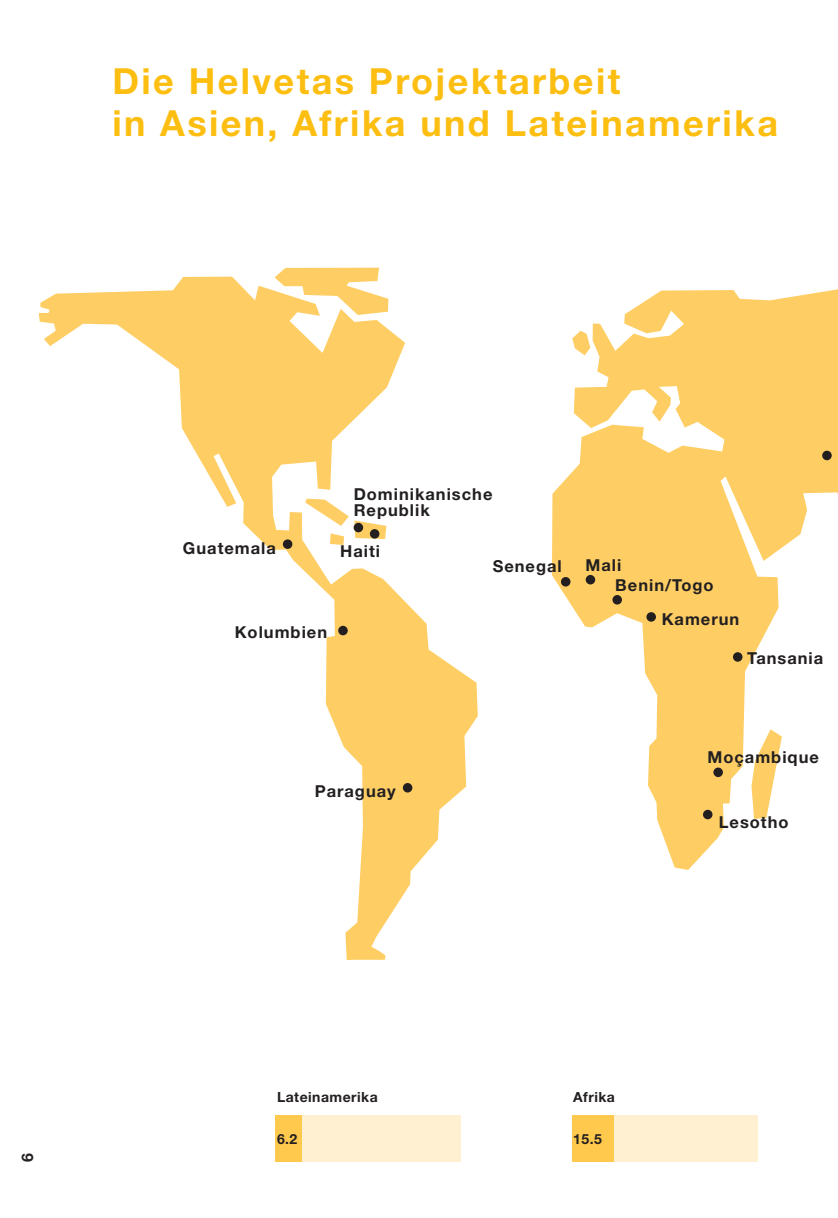
<style>
.page{position:relative;width:838px;height:1218px;background:#fff}
.page>*{position:absolute;margin:0;border:0;box-sizing:border-box;transform-origin:0 0}
.t1{font:700 36px/42px "Helvetica Neue";letter-spacing:.065em;color:#fdbe12}
.t2{font:700 16.4px/16.4px "Helvetica Neue";letter-spacing:.06em;color:#231f20}
.t3{font:700 16px "Helvetica Neue";color:#231f20}
.t4{font:700 14px "Helvetica Neue";letter-spacing:.035em;color:#231f20}
</style>
<div class="page">
<svg style="left:275px;top:268px;width:104px;height:9px"></svg>
<svg style="left:39px;top:277px;width:439px;height:683px"></svg>
<svg style="left:305px;top:499px;width:81px;height:46px"></svg>
<svg style="left:552px;top:289px;width:286px;height:581px;fill:#fece64"></svg>
<svg style="left:572px;top:331px;width:18px;height:24px"></svg>
<svg style="left:752px;top:729px;width:30px;height:90px"></svg>
<div style="left:370px;top:529px;width:9px;height:10px;background:#231f20;border-radius:50%"></div>
<div style="left:354px;top:523px;width:9px;height:9px;background:#231f20;border-radius:50%"></div>
<div style="left:733px;top:652px;width:9px;height:10px;background:#231f20;border-radius:50%"></div>
<div style="left:403px;top:783px;width:9px;height:10px;background:#231f20;border-radius:50%"></div>
<div style="left:338px;top:626px;width:10px;height:9px;background:#231f20;border-radius:50%"></div>
<div style="left:283px;top:539px;width:9px;height:10px;background:#231f20;border-radius:50%"></div>
<div style="left:586px;top:575px;width:9px;height:9px;background:#231f20;border-radius:50%"></div>
<div style="left:612px;top:595px;width:10px;height:10px;background:#231f20;border-radius:50%"></div>
<div style="left:646px;top:612px;width:10px;height:10px;background:#231f20;border-radius:50%"></div>
<div style="left:713px;top:768px;width:10px;height:9px;background:#231f20;border-radius:50%"></div>
<div style="left:703px;top:810px;width:10px;height:9px;background:#231f20;border-radius:50%"></div>
<div style="left:822px;top:451px;width:10px;height:9px;background:#231f20;border-radius:50%"></div>
<div style="left:561px;top:577px;width:9px;height:10px;background:#231f20;border-radius:50%"></div>
<div style="left:275px;top:1116px;width:185px;height:46px;background:#fef0d0"></div>
<div style="left:275px;top:1116px;width:26px;height:46px;background:#fec94d"></div>
<div style="left:572px;top:1116px;width:186px;height:46px;background:#fef0d0"></div>
<div style="left:572px;top:1116px;width:42px;height:46px;background:#fec94d"></div>
<h1 class="t1" style="left:112px;top:64px;width:667px">Die Helvetas Projektarbeit<br>in Asien, Afrika und Lateinamerika</h1>
<p class="t3" style="left:22px;top:1162px;width:10px;rotate:-90deg">6</p>
<p class="t2" style="left:183px;top:541px;width:95px">Guatemala</p>
<p class="t2" style="left:354px;top:487px;width:140px">Dominikanische<br>Republik</p>
<p class="t2" style="left:340px;top:544px;width:41px">Haiti</p>
<p class="t2" style="left:493px;top:560px;width:71px">Senegal</p>
<p class="t2" style="left:235px;top:626px;width:94px">Kolumbien</p>
<p class="t2" style="left:615px;top:557px;width:100px;line-height:20px;text-indent:-30px">Mali<br>Benin/Togo</p>
<p class="t2" style="left:662px;top:613px;width:79px">Kamerun</p>
<p class="t2" style="left:747px;top:652px;width:78px">Tansania</p>
<p class="t2" style="left:315px;top:784px;width:83px">Paraguay</p>
<p class="t2" style="left:708px;top:750px;width:113px">Moçambique</p>
<p class="t2" style="left:719px;top:815px;width:71px">Lesotho</p>
<p class="t4" style="left:277px;top:1092px;width:102px">Lateinamerika</p>
<p class="t4" style="left:277px;top:1134px;width:22px">6.2</p>
<p class="t4" style="left:573px;top:1092px;width:43px">Afrika</p>
<p class="t4" style="left:573px;top:1134px;width:30px">15.5</p>
</div>
